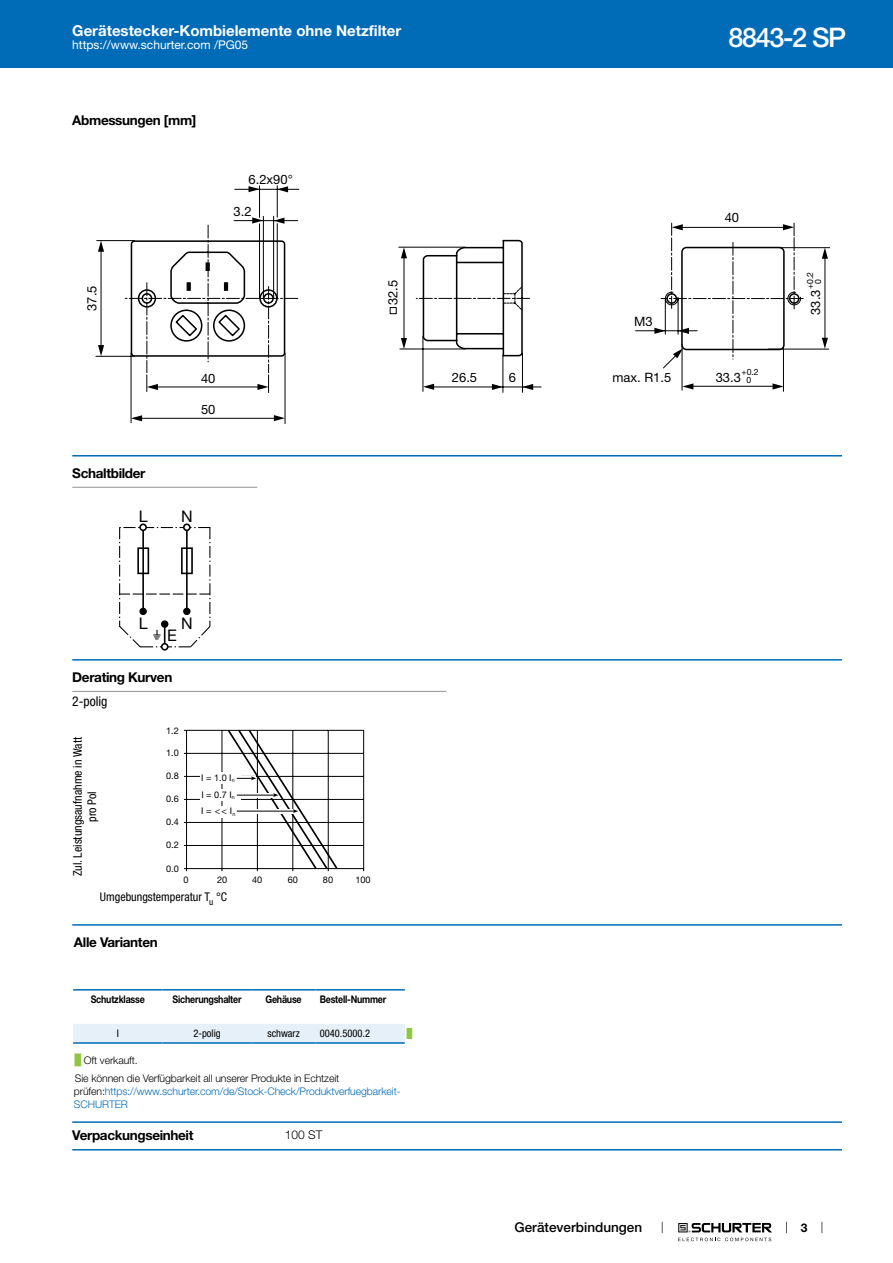
<style>
.page{position:relative;width:893px;height:1263px;background:#fff}
.page>*{position:absolute;margin:0;border:0;box-sizing:border-box;transform-origin:0 0}
.t1{font:500 27px "Helvetica Neue LT";letter-spacing:-.05em;color:#fff}
.t2{font:16.05px "Helvetica Neue LT";color:#000}
.t3{font:700 15px "Helvetica Neue LT";color:#fff}
.t4{font:700 13.5px "Helvetica Neue LT";letter-spacing:-.025em;color:#000}
.t5{font:500 13.5px "Helvetica Neue LT";color:#000}
.t6{font:condensed 13.5px "Helvetica Neue LT";color:#000}
.t7{font:12.9px "Helvetica Neue LT";color:#000}
.t8{font:condensed 12px/14.4px "Helvetica Neue LT";color:#000;text-align:center}
.t9{font:12px "Helvetica Neue LT";color:#fff}
.t10{font:300 12px "Helvetica Neue LT";color:#000}
.t11{font:700 12px "Helvetica Neue LT";color:#000}
.t12{font:300 10.5px/12.6px "Helvetica Neue LT";letter-spacing:-.01em;color:#006bb6}
.t13{font:300 10.5px/18.5px "Helvetica Neue LT";letter-spacing:-.01em;color:#000}
.t14{font:700 10.5px "Helvetica Neue LT";letter-spacing:-.025em;color:#000;scale:.85 1}
.t15{font:condensed 10.5px "Helvetica Neue LT";color:#000}
.t16{font:9.15px "Helvetica Neue LT";color:#000}
.t17{font:9px "Arial Unicode MS";color:#8dc63f}
.t18{font:8.7px/7.9px "Helvetica Neue LT";color:#000;text-align:center}
.s1{font-family:"Arial Unicode MS";font-weight:400;color:#8dc63f}
.s2{color:#000}
</style>
<div class="page">
<svg style="left:678px;top:1223px;width:94px;height:18px"></svg>
<div style="left:0;top:0;width:893px;height:68px;background:#006bb6"></div>
<svg style="left:95px;top:185px;width:735px;height:239px"></svg>
<svg style="left:783px;top:224px;width:11px;height:6px"></svg>
<svg style="left:672px;top:224px;width:11px;height:6px"></svg>
<svg style="left:772px;top:383px;width:12px;height:6px"></svg>
<svg style="left:682px;top:383px;width:11px;height:6px"></svg>
<svg style="left:822px;top:248px;width:6px;height:11px"></svg>
<svg style="left:822px;top:338px;width:6px;height:11px"></svg>
<svg style="left:654px;top:238px;width:149px;height:121px"></svg>
<svg style="left:249px;top:186px;width:11px;height:6px"></svg>
<svg style="left:277px;top:186px;width:11px;height:6px"></svg>
<svg style="left:257px;top:384px;width:12px;height:6px"></svg>
<svg style="left:147px;top:384px;width:11px;height:6px"></svg>
<svg style="left:274px;top:415px;width:11px;height:6px"></svg>
<svg style="left:131px;top:415px;width:11px;height:6px"></svg>
<svg style="left:98px;top:241px;width:6px;height:11px"></svg>
<svg style="left:98px;top:345px;width:6px;height:11px"></svg>
<svg style="left:492px;top:384px;width:11px;height:6px"></svg>
<svg style="left:522px;top:384px;width:11px;height:6px"></svg>
<svg style="left:423px;top:384px;width:11px;height:6px"></svg>
<svg style="left:401px;top:247px;width:6px;height:11px"></svg>
<svg style="left:401px;top:338px;width:6px;height:11px"></svg>
<svg style="left:125px;top:217px;width:173px;height:156px"></svg>
<hr style="left:72px;top:455px;width:770px;height:1px;background:#006bb6">
<hr style="left:72px;top:487px;width:185px;height:1px;background:#939598">
<div style="left:161px;top:643px;width:8px;height:8px;border:2px solid #000;border-radius:50%"></div>
<div style="left:139px;top:523px;width:8px;height:8px;border:2px solid #000;border-radius:50%"></div>
<div style="left:183px;top:523px;width:8px;height:8px;border:2px solid #000;border-radius:50%"></div>
<svg style="left:119px;top:524px;width:91px;height:126px"></svg>
<hr style="left:72px;top:659px;width:770px;height:2px;background:#006bb6">
<hr style="left:72px;top:691px;width:374px;height:1px;background:#939598">
<hr style="left:184px;top:730px;width:180px;height:1px;background:#000">
<hr style="left:184px;top:868px;width:180px;height:1px;background:#000">
<hr style="left:186px;top:730px;width:1px;height:141px;background:#000">
<hr style="left:222px;top:730px;width:1px;height:141px;background:#000">
<hr style="left:257px;top:730px;width:1px;height:141px;background:#000">
<hr style="left:293px;top:730px;width:1px;height:141px;background:#000">
<hr style="left:328px;top:730px;width:1px;height:141px;background:#000">
<hr style="left:363px;top:730px;width:1px;height:141px;background:#000">
<hr style="left:184px;top:753px;width:180px;height:1px;background:#000">
<hr style="left:184px;top:776px;width:180px;height:1px;background:#000">
<hr style="left:184px;top:799px;width:180px;height:1px;background:#000">
<hr style="left:184px;top:822px;width:180px;height:1px;background:#000">
<hr style="left:184px;top:845px;width:180px;height:1px;background:#000">
<div style="left:200px;top:806px;width:41px;height:11px;background:#fff"></div>
<div style="left:200px;top:789px;width:41px;height:12px;background:#fff"></div>
<div style="left:200px;top:772px;width:41px;height:12px;background:#fff"></div>
<svg style="left:226px;top:729px;width:113px;height:141px"></svg>
<hr style="left:72px;top:924px;width:770px;height:2px;background:#006bb6">
<svg style="left:73px;top:990px;width:332px;height:52px"></svg>
<hr style="left:73px;top:989px;width:89px;height:1px;background:#006bb6">
<hr style="left:162px;top:989px;width:90px;height:1px;background:#006bb6">
<hr style="left:252px;top:989px;width:63px;height:1px;background:#006bb6">
<hr style="left:315px;top:989px;width:90px;height:1px;background:#006bb6">
<hr style="left:73px;top:1042px;width:89px;height:2px;background:#006bb6">
<hr style="left:162px;top:1042px;width:90px;height:2px;background:#006bb6">
<hr style="left:252px;top:1042px;width:63px;height:2px;background:#006bb6">
<hr style="left:315px;top:1042px;width:90px;height:2px;background:#006bb6">
<hr style="left:72px;top:1121px;width:770px;height:2px;background:#006bb6">
<hr style="left:72px;top:1149px;width:770px;height:1px;background:#006bb6">
<h3 class="t3" style="left:72px;top:21px;width:331px">Gerätestecker-Kombielemente ohne Netzfilter</h3>
<p class="t9" style="left:72px;top:38px;width:178px">https://www.schurter.com /PG05</p>
<p class="t4" style="left:72px;top:112px;width:126px">Abmessungen [mm]</p>
<p class="t7" style="left:249px;top:171px;width:46px">6.2x90°</p>
<p class="t7" style="left:234px;top:204px;width:20px">3.2</p>
<p class="t7" style="left:84px;top:311px;width:27px;rotate:-90deg">37.5</p>
<p class="t4" style="left:72px;top:465px;width:75px">Schaltbilder</p>
<h2 class="t2" style="left:139px;top:507px;width:10px">L</h2>
<p class="t7" style="left:201px;top:371px;width:16px">40</p>
<p class="t7" style="left:201px;top:402px;width:16px">50</p>
<h2 class="t2" style="left:181px;top:507px;width:13px">N</h2>
<p class="t7" style="left:385px;top:305px;width:27px;rotate:-90deg">32.5</p>
<h2 class="t2" style="left:139px;top:614px;width:10px">L</h2>
<h2 class="t2" style="left:181px;top:613px;width:13px">N</h2>
<h2 class="t2" style="left:167px;top:625px;width:11px">E</h2>
<p class="t4" style="left:72px;top:669px;width:102px">Derating Kurven</p>
<p class="t6" style="left:72px;top:693px;width:37px">2-polig</p>
<p class="t8" style="left:70px;top:876px;width:141px;rotate:-90deg">Zul. Leistungsaufnahme in Watt pro Pol</p>
<p class="t16" style="left:166px;top:725px;width:14px">1.2</p>
<p class="t16" style="left:166px;top:747px;width:14px">1.0</p>
<p class="t16" style="left:166px;top:770px;width:14px">0.8</p>
<p class="t16" style="left:166px;top:793px;width:14px">0.6</p>
<p class="t16" style="left:201px;top:772px;width:35px">I = 1.0 I<sub>n</sub></p>
<p class="t16" style="left:201px;top:789px;width:35px">I = 0.7 I<sub>n</sub></p>
<p class="t16" style="left:201px;top:805px;width:36px">I = &lt;&lt; I<sub>n</sub></p>
<p class="t16" style="left:166px;top:816px;width:14px">0.4</p>
<p class="t16" style="left:166px;top:839px;width:14px">0.2</p>
<p class="t16" style="left:166px;top:863px;width:14px">0.0</p>
<p class="t16" style="left:184px;top:874px;width:7px">0</p>
<p class="t16" style="left:217px;top:874px;width:12px">20</p>
<p class="t16" style="left:252px;top:874px;width:12px">40</p>
<p class="t16" style="left:288px;top:874px;width:12px">60</p>
<p class="t16" style="left:323px;top:874px;width:12px">80</p>
<p class="t16" style="left:355px;top:874px;width:17px">100</p>
<p class="t8" style="left:100px;top:890px;width:129px">Umgebungstemperatur T<sub>u</sub> °C</p>
<p class="t4" style="left:74px;top:934px;width:85px">Alle Varianten</p>
<p class="t14" style="left:91px;top:993px;width:65px">Schutzklasse</p>
<p class="t14" style="left:173px;top:993px;width:83px">Sicherungshalter</p>
<p class="t14" style="left:266px;top:993px;width:44px">Gehäuse</p>
<p class="t14" style="left:320px;top:993px;width:80px">Bestell-Nummer</p>
<p class="t15" style="left:117px;top:1027px;width:4px">I</p>
<p class="t15" style="left:193px;top:1027px;width:29px">2-polig</p>
<p class="t15" style="left:267px;top:1027px;width:34px">schwarz</p>
<p class="t15" style="left:320px;top:1027px;width:52px">0040.5000.2</p>
<p class="t17" style="left:407px;top:1027px;width:7px">█</p>
<p class="t13" style="left:75px;top:1051px;width:266px"><span class="s1">█</span> Oft verkauft.<br>Sie können die Verfügbarkeit all unserer Produkte in Echtzeit</p>
<p class="t12" style="left:74px;top:1085px;width:328px"><span class="s2">prüfen:</span>https://www.schurter.com/de/Stock-Check/Produktverfuegbarkeit-<br>SCHURTER</p>
<p class="t4" style="left:72px;top:1127px;width:123px">Verpackungseinheit</p>
<p class="t10" style="left:285px;top:1128px;width:39px">100 ST</p>
<p class="t7" style="left:452px;top:370px;width:27px">26.5</p>
<p class="t7" style="left:509px;top:370px;width:9px">6</p>
<p class="t7" style="left:634px;top:314px;width:20px">M3</p>
<p class="t7" style="left:612px;top:370px;width:60px">max. R1.5</p>
<p class="t5" style="left:515px;top:1219px;width:129px">Geräteverbindungen</p>
<h1 class="t1" style="left:728px;top:21px;width:119px">8843-2 SP</h1>
<p class="t7" style="left:725px;top:210px;width:16px">40</p>
<p class="t18" style="left:741px;top:367px;width:19px">+0.2<br>0</p>
<p class="t7" style="left:716px;top:370px;width:27px">33.3</p>
<p class="t18" style="left:806px;top:289px;width:19px;rotate:-90deg">+0.2<br>0</p>
<p class="t7" style="left:808px;top:315px;width:27px;rotate:-90deg">33.3</p>
<p class="t11" style="left:801px;top:1220px;width:8px">3</p>
</div>
